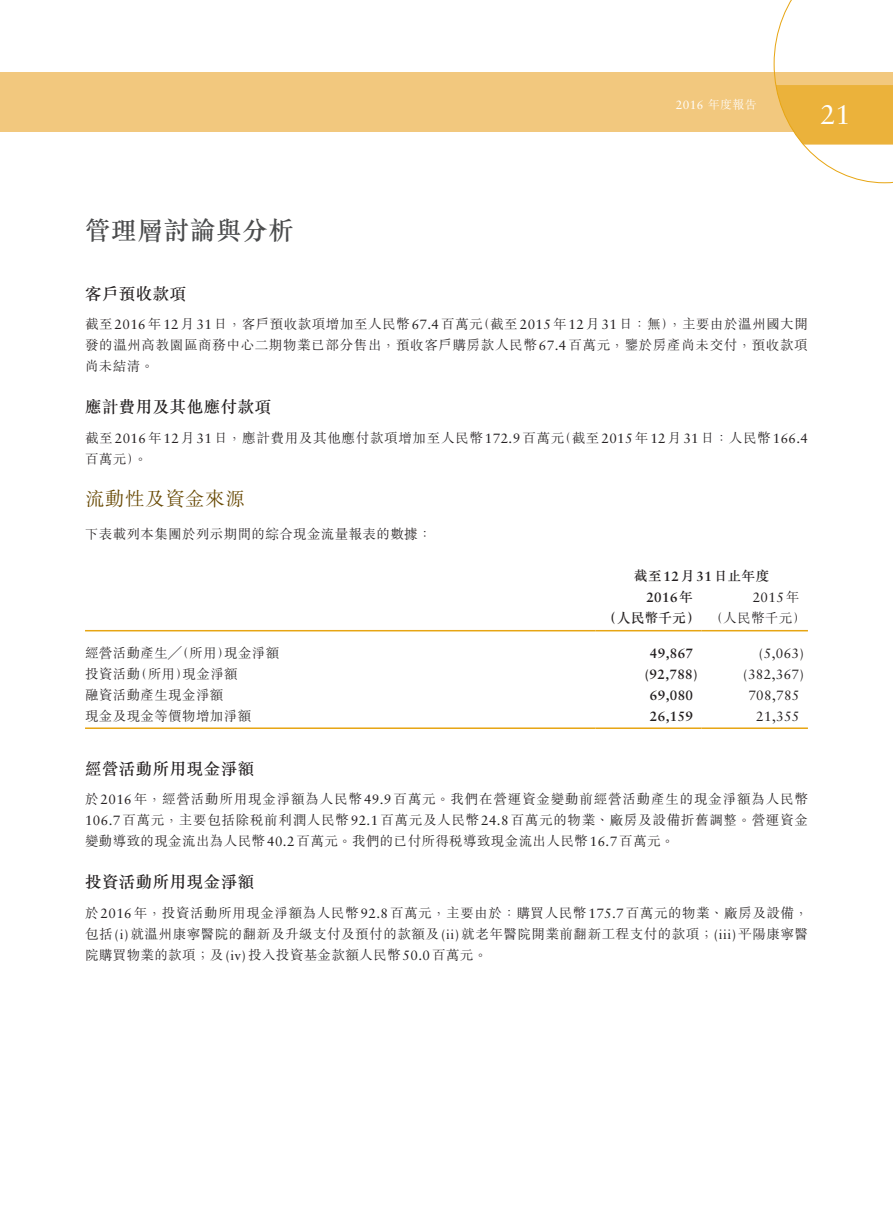
<style>
.page{position:relative;width:893px;height:1212px;background:#fff}
.page>*{position:absolute;margin:0;border:0;box-sizing:border-box;transform-origin:0 0}
.t1{font:27px "Sabon LT Std";color:#fff}
.t2{font:500 25.5px "M Sung HK";letter-spacing:.03em;color:#4b4c4d}
._3__標題{font:300 19.5px "M Sung HK";letter-spacing:.03em;color:#664700}
._4__副標題{font:500 16.5px "M Sung HK";letter-spacing:.03em;color:#231f20}
._1__內文{font:300 13.5px/21px "M Sung HK";letter-spacing:.03em;color:#231f20;text-align:justify}
._1__內文-2{font:300 13.5px/21px "M Sung HK";letter-spacing:.05em;color:#231f20}
._1__內文-3{font:13.5px "Sabon LT Std";letter-spacing:.03em;color:#231f20}
._1__內文-4{font:700 13.5px "Sabon LT Std";letter-spacing:.03em;color:#231f20}
._1__內文-5{font:500 13.5px "M Sung HK";letter-spacing:.03em;color:#231f20}
.t3{font:12px "Sabon LT Std";color:#fff}
.s1{font-family:"M Sung HK";font-weight:300}
.s2{font-family:"Sabon LT Std";font-weight:400}
.s3{font-family:"Sabon LT Std";font-weight:700}
.s4{font-family:"M Sung HK";font-weight:500}
</style>
<div class="page">
<div style="left:0;top:72px;width:893px;height:60px;background:#f2c87e"></div>
<svg style="left:774px;top:0;width:119px;height:183px"></svg>
<hr style="left:85px;top:630px;width:510px;height:1px;background:#e7a512">
<hr style="left:595px;top:630px;width:107px;height:1px;background:#e7a512">
<hr style="left:702px;top:630px;width:106px;height:1px;background:#e7a512">
<hr style="left:85px;top:727px;width:510px;height:2px;background:#e7a512">
<hr style="left:595px;top:727px;width:107px;height:2px;background:#e7a512">
<hr style="left:702px;top:727px;width:106px;height:2px;background:#e7a512">
<p class="t3" style="left:676px;top:97px;width:83px">2016 <span class="s1">年度報告</span></p>
<h1 class="t1" style="left:820px;top:99px;width:32px">21</h1>
<h2 class="t2" style="left:85px;top:212px;width:210px">管理層討論與分析</h2>
<p class="_4__副標題" style="left:85px;top:282px;width:103px">客戶預收款項</p>
<p class="_1__內文" style="left:85px;top:313px;width:724px">截至<span class="s2">2016</span>年<span class="s2">12</span>月<span class="s2">31</span>日，客戶預收款項增加至人民幣<span class="s2">67.4</span>百萬元（截至<span class="s2">2015</span>年<span class="s2">12</span>月<span class="s2">31</span>日：無），主要由於溫州國大開發的溫州高教園區商務中心二期物業已部分售出，預收客戶購房款人民幣<span class="s2">67.4</span>百萬元，鑒於房產尚未交付，預收款項尚未結清。</p>
<p class="_4__副標題" style="left:85px;top:396px;width:188px">應計費用及其他應付款項</p>
<p class="_1__內文-2" style="left:85px;top:426px;width:725px">截至<span class="s2">2016</span>年<span class="s2">12</span>月<span class="s2">31</span>日，應計費用及其他應付款項增加至人民幣<span class="s2">172.9</span>百萬元（截至<span class="s2">2015</span>年<span class="s2">12</span>月<span class="s2">31</span>日：人民幣<span class="s2">166.4</span>百萬元）。</p>
<p class="_3__標題" style="left:85px;top:485px;width:161px">流動性及資金來源</p>
<p class="_1__內文" style="left:85px;top:523px;width:348px">下表載列本集團於列示期間的綜合現金流量報表的數據：</p>
<p class="_1__內文-5" style="left:634px;top:567px;width:137px">截至<span class="s3">12</span>月<span class="s3">31</span>日止年度</p>
<p class="_1__內文-4" style="left:646px;top:589px;width:48px">2016<span class="s4">年</span></p>
<p class="_1__內文-3" style="left:753px;top:590px;width:48px">2015<span class="s1">年</span></p>
<p class="_1__內文-5" style="left:603px;top:609px;width:98px">（人民幣千元）</p>
<p class="_1__內文" style="left:709px;top:607px;width:98px">（人民幣千元）</p>
<p class="_1__內文" style="left:85px;top:642px;width:196px">經營活動產生╱（所用）現金淨額</p>
<p class="_1__內文-4" style="left:650px;top:645px;width:45px">49,867</p>
<p class="_1__內文-3" style="left:759px;top:645px;width:47px">(5,063)</p>
<p class="_1__內文" style="left:85px;top:663px;width:154px">投資活動（所用）現金淨額</p>
<p class="_1__內文-4" style="left:645px;top:666px;width:54px">(92,788)</p>
<p class="_1__內文-3" style="left:743px;top:666px;width:62px">(382,367)</p>
<p class="_1__內文" style="left:85px;top:684px;width:140px">融資活動產生現金淨額</p>
<p class="_1__內文-4" style="left:650px;top:687px;width:45px">69,080</p>
<p class="_1__內文-3" style="left:748px;top:687px;width:53px">708,785</p>
<p class="_1__內文" style="left:85px;top:705px;width:168px">現金及現金等價物增加淨額</p>
<p class="_1__內文-4" style="left:650px;top:708px;width:45px">26,159</p>
<p class="_1__內文-3" style="left:756px;top:708px;width:45px">21,355</p>
<p class="_4__副標題" style="left:85px;top:757px;width:171px">經營活動所用現金淨額</p>
<p class="_1__內文" style="left:85px;top:788px;width:724px">於<span class="s2">2016</span>年，經營活動所用現金淨額為人民幣<span class="s2">49.9</span>百萬元。我們在營運資金變動前經營活動產生的現金淨額為人民幣<span class="s2">106.7</span>百萬元，主要包括除稅前利潤人民幣<span class="s2">92.1</span>百萬元及人民幣<span class="s2">24.8</span>百萬元的物業、廠房及設備折舊調整。營運資金變動導致的現金流出為人民幣<span class="s2">40.2</span>百萬元。我們的已付所得稅導致現金流出人民幣<span class="s2">16.7</span>百萬元。</p>
<p class="_4__副標題" style="left:85px;top:871px;width:171px">投資活動所用現金淨額</p>
<p class="_1__內文" style="left:85px;top:901px;width:724px">於<span class="s2">2016</span>年，投資活動所用現金淨額為人民幣<span class="s2">92.8</span>百萬元，主要由於：購買人民幣<span class="s2">175.7</span>百萬元的物業、廠房及設備，包括<span class="s2">(i)</span>就溫州康寧醫院的翻新及升級支付及預付的款額及<span class="s2">(ii)</span>就老年醫院開業前翻新工程支付的款項；<span class="s2">(iii)</span>平陽康寧醫院購買物業的款項；及<span class="s2">(iv)</span>投入投資基金款額人民幣<span class="s2">50.0</span>百萬元。</p>
</div>
